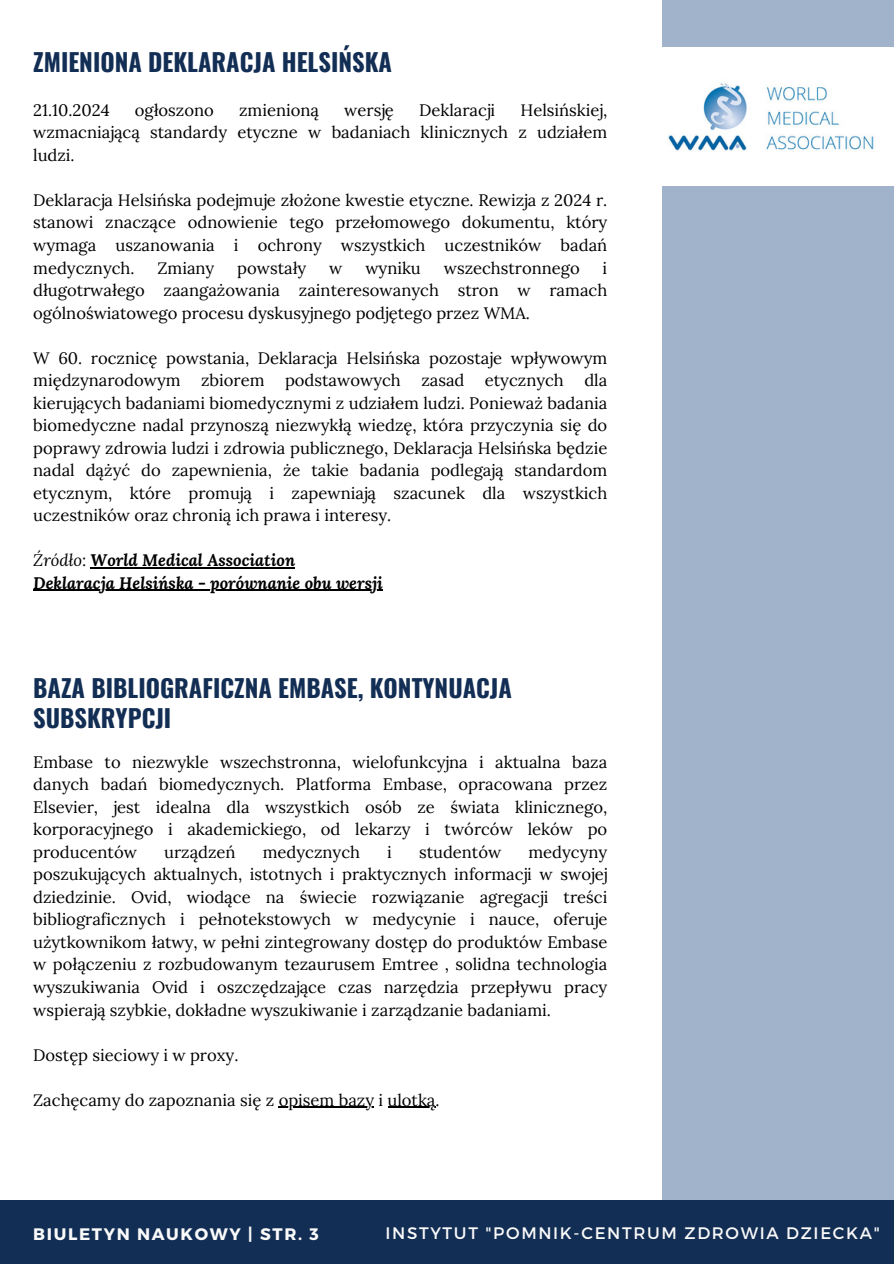
<style>
.page{position:relative;width:894px;height:1264px;background:#fff}
.page>*{position:absolute;margin:0;border:0;box-sizing:border-box;transform-origin:0 0}
.t1{font:700 24.45px/30.3px "Oswald";color:#132e54}
.t2{font:16.65px "Montserrat";letter-spacing:.1em;color:#fafafa}
.t3{font:700 16.65px "Montserrat";letter-spacing:.1em;color:#fafafa}
.t4{font:16.5px/22.5px "Lora";color:#000;text-align:justify}
.t5{font:italic 700 16.5px "Lora";color:#000}
.s1{font-weight:400}
.s2{font-weight:400;font-style:normal}
</style>
<div class="page">
<div style="left:0;top:1199px;width:893px;height:64px;background:#132e54"></div>
<div style="left:662px;top:0;width:231px;height:1199px;background:#a0b3cb"></div>
<hr style="left:91px;top:567px;width:204px;height:1px;background:#000">
<hr style="left:33px;top:589px;width:350px;height:2px;background:#000">
<img style="left:662px;top:48px;width:231px;height:137px">
<hr style="left:278px;top:1106px;width:96px;height:1px;background:#000">
<hr style="left:387px;top:1106px;width:48px;height:1px;background:#000">
<p class="t1" style="left:33px;top:45px;width:360px">ZMIENIONA DEKLARACJA HELSIŃSKA</p>
<p class="t4" style="left:33px;top:99px;width:78px">21.10.2024</p>
<p class="t4" style="left:135px;top:99px;width:80px">ogłoszono</p>
<p class="t4" style="left:239px;top:99px;width:81px">zmienioną</p>
<p class="t4" style="left:344px;top:99px;width:51px">wersję</p>
<p class="t4" style="left:419px;top:99px;width:78px">Deklaracji</p>
<p class="t4" style="left:33px;top:99px;width:575px;text-indent:487px">Helsińskiej, wzmacniającą standardy etyczne w badaniach klinicznych z udziałem ludzi.</p>
<p class="t4" style="left:33px;top:189px;width:575px">Deklaracja Helsińska podejmuje złożone kwestie etyczne. Rewizja z 2024 r. stanowi znaczące odnowienie tego przełomowego dokumentu, który wymaga uszanowania i ochrony wszystkich uczestników badań medycznych.</p>
<p class="t4" style="left:157px;top:256px;width:58px">Zmiany</p>
<p class="t4" style="left:237px;top:256px;width:71px">powstały</p>
<p class="t4" style="left:329px;top:256px;width:15px">w</p>
<p class="t4" style="left:365px;top:256px;width:57px">wyniku</p>
<p class="t4" style="left:443px;top:256px;width:137px">wszechstronnego</p>
<p class="t4" style="left:33px;top:256px;width:575px;text-indent:569px">i długotrwałego zaangażowania zainteresowanych stron w ramach ogólnoświatowego procesu dyskusyjnego podjętego przez WMA.</p>
<p class="t4" style="left:33px;top:346px;width:575px">W 60. rocznicę powstania, Deklaracja Helsińska pozostaje wpływowym międzynarodowym zbiorem podstawowych zasad etycznych dla kierujących badaniami biomedycznymi z udziałem ludzi. Ponieważ badania biomedyczne nadal przynoszą niezwykłą wiedzę, która przyczynia się do poprawy zdrowia ludzi i zdrowia publicznego, Deklaracja Helsińska będzie nadal dążyć do zapewnienia, że takie badania podlegają standardom etycznym, które promują i zapewniają szacunek dla wszystkich uczestników oraz chronią ich prawa i interesy.</p>
<h1 class="t5" style="left:33px;top:549px;width:263px"><span class="s1">Źródło</span><span class="s2">:</span> World Medical Association</h1>
<p class="t5" style="left:33px;top:571px;width:351px">Deklaracja Helsińska - porównanie obu wersji</p>
<h2 class="t1" style="left:33px;top:671px;width:480px">BAZA BIBLIOGRAFICZNA EMBASE, KONTYNUACJA<br>SUBSKRYPCJI</h2>
<p class="t4" style="left:33px;top:750px;width:575px">Embase to niezwykle wszechstronna, wielofunkcyjna i aktualna baza danych badań biomedycznych. Platforma Embase, opracowana przez Elsevier, jest idealna dla wszystkich osób ze świata klinicznego, korporacyjnego i akademickiego, od lekarzy i twórców leków po producentów</p>
<p class="t4" style="left:164px;top:840px;width:73px">urządzeń</p>
<p class="t4" style="left:263px;top:840px;width:99px">medycznych</p>
<p class="t4" style="left:387px;top:840px;width:6px">i</p>
<p class="t4" style="left:419px;top:840px;width:84px">studentów</p>
<p class="t4" style="left:33px;top:840px;width:575px;text-indent:495px">medycyny poszukujących aktualnych, istotnych i praktycznych informacji w swojej dziedzinie. Ovid, wiodące na świecie rozwiązanie agregacji treści bibliograficznych i pełnotekstowych w medycynie i nauce, oferuje użytkownikom łatwy, w pełni zintegrowany dostęp do produktów Embase w połączeniu z rozbudowanym tezaurusem Emtree , solidna technologia wyszukiwania Ovid i oszczędzające czas narzędzia przepływu pracy wspierają szybkie, dokładne wyszukiwanie i zarządzanie badaniami.</p>
<p class="t4" style="left:33px;top:1043px;width:207px">Dostęp sieciowy i w proxy.</p>
<p class="t4" style="left:33px;top:1088px;width:408px">Zachęcamy do zapoznania się z opisem bazy i ulotką.</p>
<p class="t3" style="left:33px;top:1222px;width:287px">BIULETYN NAUKOWY | STR. 3</p>
<h1 class="t2" style="left:385px;top:1222px;width:495px">INSTYTUT "POMNIK-CENTRUM ZDROWIA DZIECKA"</h1>
</div>
